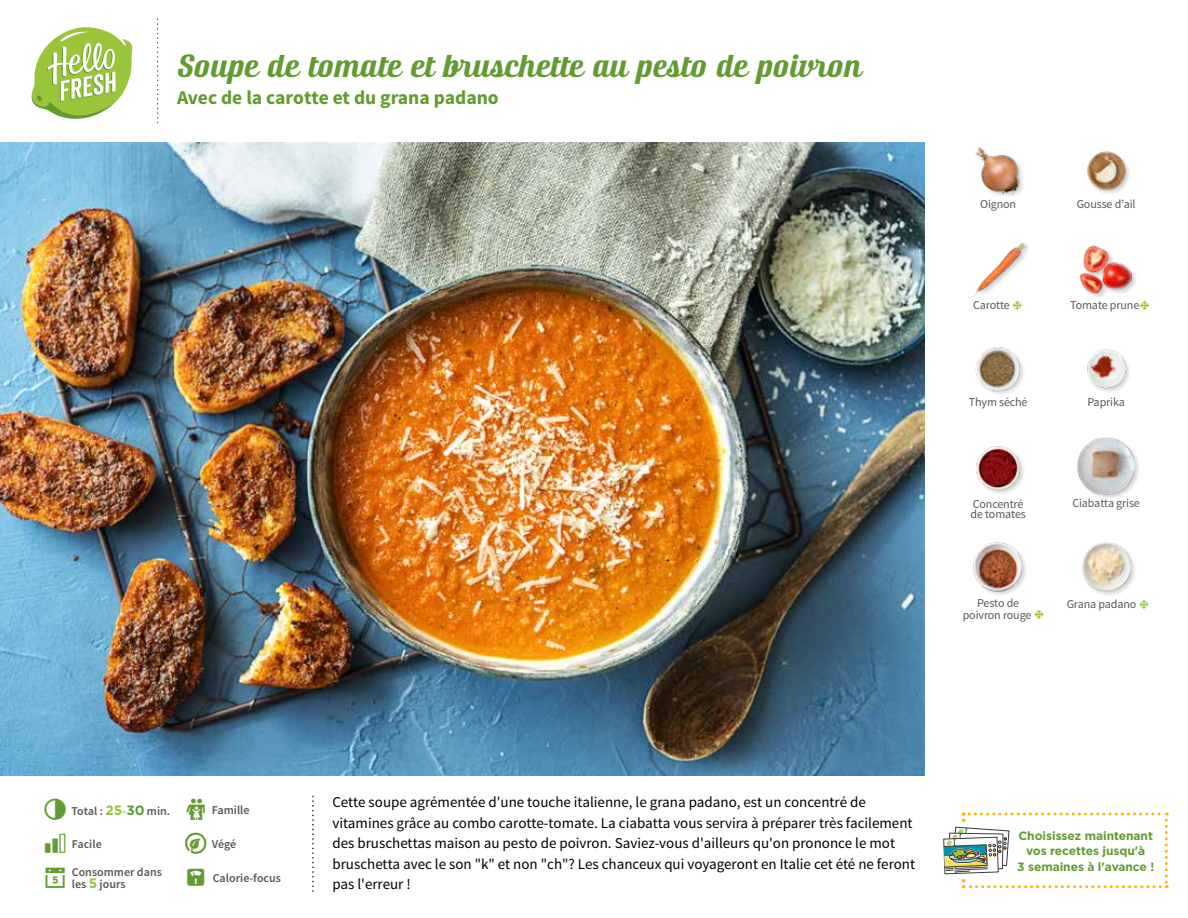
<style>
.page{position:relative;width:1188px;height:918px;background:#fff}
.page>*{position:absolute;margin:0;border:0;box-sizing:border-box;transform-origin:0 0}
.t1{font:33px "Ritts Cursive";color:#619b31}
.t2{font:700 19.5px "Source Sans Pro";color:#619b31}
.t3{font:15px/20.5px "Source Sans Pro";color:#000}
.t4{font:12px/10.5px "Source Sans Pro";letter-spacing:-.01em;color:#575756}
.t5{font:600 12px/12.9px "Source Sans Pro";color:#575756}
.t6{font:700 12px/15.6px "Gotham";letter-spacing:-.005em;color:#619b31;text-align:center}
.s1{font-family:"Gotham";font-weight:700;font-size:13.5px;color:#9ac43a}
.s2{color:#87ac54}
.s3{font-family:"Gotham";font-weight:700;font-size:13.5px;color:#619b31}
</style>
<div class="page">
<svg style="left:31px;top:27px;width:102px;height:92px"></svg>
<img style="left:0;top:142px;width:925px;height:634px">
<img style="left:1087px;top:151px;width:42px;height:43px">
<img style="left:1087px;top:349px;width:42px;height:43px">
<div style="left:1079px;top:245px;width:60px;height:55px;background:#000;opacity:.2"></div>
<img style="left:1081px;top:246px;width:50px;height:48px">
<div style="left:1081px;top:541px;width:57px;height:57px;background:#000;opacity:.2"></div>
<img style="left:1081px;top:542px;width:50px;height:49px">
<img style="left:975px;top:147px;width:48px;height:49px">
<img style="left:975px;top:347px;width:49px;height:47px">
<img style="left:976px;top:446px;width:48px;height:48px">
<img style="left:973px;top:542px;width:53px;height:53px">
<img style="left:971px;top:243px;width:55px;height:55px">
<div style="left:1076px;top:436px;width:65px;height:65px;background:#000;opacity:.2"></div>
<img style="left:1078px;top:437px;width:57px;height:57px">
<svg style="left:943px;top:813px;width:225px;height:75px"></svg>
<h1 class="t1" style="left:177px;top:47px;width:687px">Soupe de tomate et bruschette au pesto de poivron</h1>
<h2 class="t2" style="left:177px;top:85px;width:323px">Avec de la carotte et du grana padano</h2>
<p class="t4" style="left:980px;top:199px;width:37px">Oignon</p>
<p class="t4" style="left:1077px;top:199px;width:60px">Gousse d’ail</p>
<p class="t4" style="left:973px;top:300px;width:38px">Carotte</p>
<p class="t4" style="left:1070px;top:300px;width:71px">Tomate prune</p>
<p class="t4" style="left:969px;top:397px;width:60px">Thym séché</p>
<p class="t4" style="left:1087px;top:397px;width:39px">Paprika</p>
<p class="t4" style="left:971px;top:499px;width:57px">Concentré de tomates</p>
<p class="t4" style="left:1072px;top:498px;width:69px">Ciabatta grise</p>
<p class="t4" style="left:977px;top:598px;width:44px">Pesto de</p>
<p class="t4" style="left:1067px;top:599px;width:71px">Grana padano</p>
<p class="t4" style="left:963px;top:610px;width:70px">poivron rouge</p>
<p class="t5" style="left:71px;top:805px;width:100px">Total : <span class="s1">25</span><span class="s2">-</span><span class="s3">30</span> min.</p>
<p class="t5" style="left:212px;top:804px;width:39px">Famille</p>
<p class="t5" style="left:72px;top:838px;width:31px">Facile</p>
<p class="t5" style="left:212px;top:838px;width:26px">Végé</p>
<p class="t5" style="left:72px;top:865px;width:92px">Consommer dans les <span class="s1">5</span> jours</p>
<p class="t5" style="left:213px;top:872px;width:70px">Calorie-focus</p>
<p class="t3" style="left:332px;top:792px;width:584px">Cette soupe agrémentée d'une touche italienne, le grana padano, est un concentré de vitamines grâce au combo carotte-tomate. La ciabatta vous servira à préparer très facilement des bruschettas maison au pesto de poivron. Saviez-vous d'ailleurs qu'on prononce le mot bruschetta avec le son "k" et non "ch"? Les chanceux qui voyageront en Italie cet été ne feront pas l'erreur !</p>
<p class="t6" style="left:1017px;top:827px;width:139px">Choisissez maintenant vos recettes jusqu'à<br>3 semaines à l'avance !</p>
</div>
